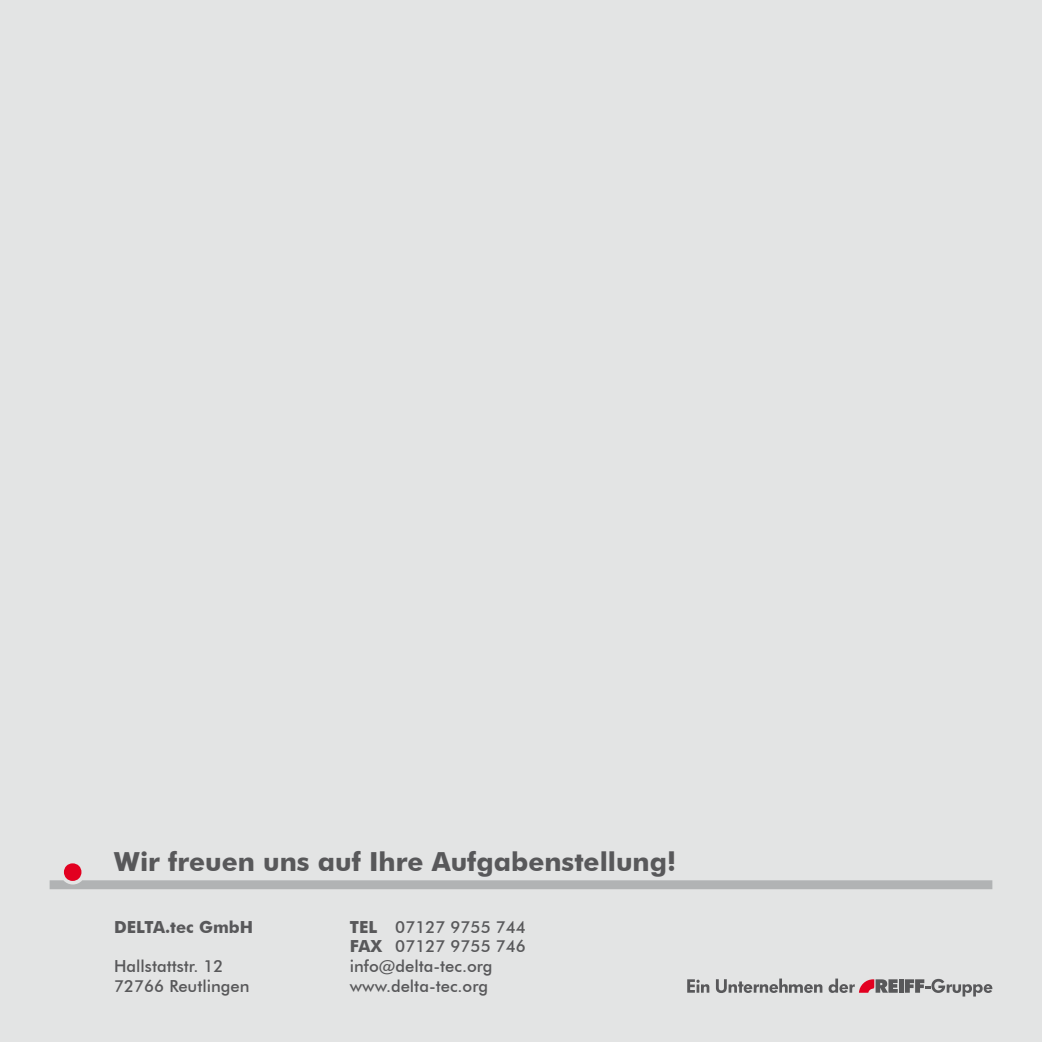
<style>
.page{position:relative;width:1042px;height:1042px;background:#e3e4e4}
.page>*{position:absolute;margin:0;border:0;box-sizing:border-box;transform-origin:0 0}
.t1{font:700 26.25px "Futura BT";color:#58585a}
.t2{font:500 16.62px/19.9px "Futura BT";color:#58585a}
.t3{font:700 16.62px "Futura BT";color:#58585a}
.s1{font-weight:700}
</style>
<div class="page">
<svg style="left:50px;top:863px;width:942px;height:26px"></svg>
<svg style="left:687px;top:979px;width:22px;height:13px"></svg>
<svg style="left:716px;top:978px;width:106px;height:15px"></svg>
<svg style="left:828px;top:978px;width:70px;height:15px"></svg>
<hr style="left:899px;top:979px;width:4px;height:14px;background:#58585a">
<svg style="left:905px;top:979px;width:87px;height:17px"></svg>
<h1 class="t1" style="left:114px;top:845px;width:563px">Wir freuen uns auf Ihre Aufgabenstellung!</h1>
<p class="t3" style="left:114px;top:916px;width:141px">DELTA.tec GmbH</p>
<p class="t2" style="left:114px;top:956px;width:137px">Hallstattstr. 12<br>72766 Reutlingen</p>
<p class="t2" style="left:350px;top:916px;width:178px;text-indent:46px">07127 9755 744<br><span class="s1">Fax</span> 07127 9755 746 info@delta-tec.org www.delta-tec.org</p>
<p class="t3" style="left:350px;top:916px;width:19px">Tel</p>
</div>
